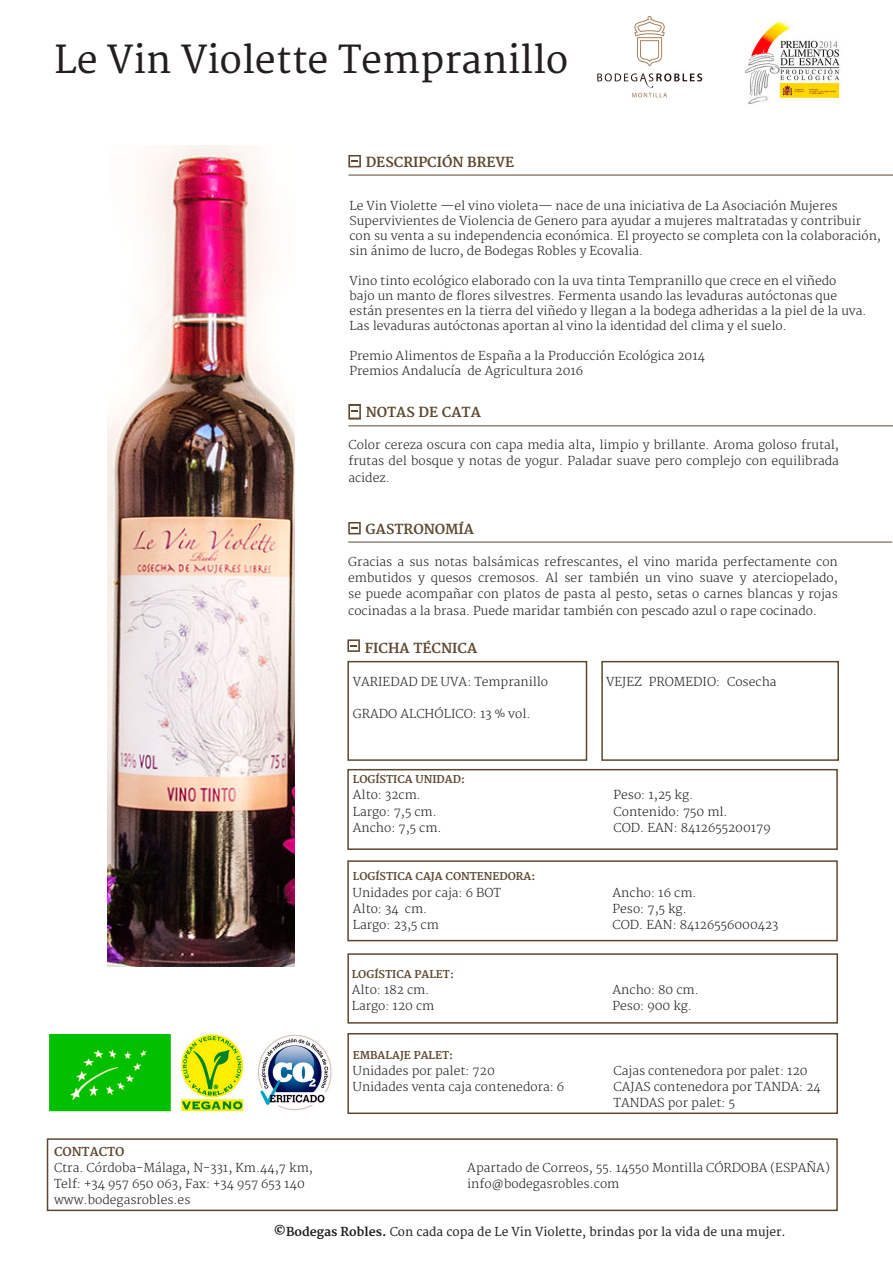
<style>
.page{position:relative;width:893px;height:1263px;background:#fff}
.page>*{position:absolute;margin:0;border:0;box-sizing:border-box;transform-origin:0 0}
.t1{font:37.5px "Merriweather";color:#231f20}
.t2{font:700 13.5px "Merriweather";color:#5d482f}
.t3{font:300 12px/15px "Merriweather";color:#231f20}
.t4{font:12px "Merriweather";color:#231f20}
.t5{font:700 12px "Merriweather";color:#5d482f}
.t6{font:700 10.5px "Merriweather";color:#5d482f}
.s1{font-weight:700}
</style>
<div class="page">
<svg style="left:348px;top:155px;width:13px;height:12px"></svg>
<hr style="left:348px;top:175px;width:545px;height:1px;background:#5d482f">
<hr style="left:348px;top:425px;width:545px;height:1px;background:#5d482f">
<svg style="left:348px;top:522px;width:13px;height:12px"></svg>
<hr style="left:348px;top:542px;width:544px;height:1px;background:#5d482f">
<div style="left:47px;top:1138px;width:791px;height:73px;border:2px solid #5d482f"></div>
<svg style="left:347px;top:639px;width:13px;height:13px"></svg>
<div style="left:347px;top:661px;width:240px;height:100px;border:2px solid #5d482f"></div>
<div style="left:601px;top:661px;width:238px;height:100px;border:2px solid #5d482f"></div>
<div style="left:347px;top:769px;width:491px;height:81px;border:2px solid #5d482f"></div>
<div style="left:347px;top:860px;width:491px;height:81px;border:2px solid #5d482f"></div>
<div style="left:347px;top:1033px;width:491px;height:81px;border:2px solid #5d482f"></div>
<div style="left:347px;top:953px;width:491px;height:70px;border:2px solid #5d482f"></div>
<img style="left:50px;top:1035px;width:282px;height:76px">
<svg style="left:348px;top:404px;width:13px;height:16px"></svg>
<img style="left:597px;top:17px;width:243px;height:88px">
<img style="left:107px;top:145px;width:188px;height:822px">
<p class="t1" style="left:54px;top:38px;width:516px">Le Vin Violette Tempranillo</p>
<p class="t2" style="left:366px;top:155px;width:150px">DESCRIPCIÓN BREVE</p>
<p class="t3" style="left:349px;top:199px;width:533px">Le Vin Violette —el vino violeta— nace de una iniciativa de La Asociación Mujeres Supervivientes de Violencia de Genero para ayudar a mujeres maltratadas y contribuir con su venta a su independencia económica. El proyecto se completa con la colaboración, sin ánimo de lucro, de Bodegas Robles y Ecovalia.</p>
<p class="t3" style="left:349px;top:274px;width:519px">Vino tinto ecológico elaborado con la uva tinta Tempranillo que crece en el viñedo<br>bajo un manto de flores silvestres. Fermenta usando las levaduras autóctonas que están presentes en la tierra del viñedo y llegan a la bodega adheridas a la piel de la uva.<br>Las levaduras autóctonas aportan al vino la identidad del clima y el suelo.</p>
<p class="t3" style="left:349px;top:349px;width:357px">Premio Alimentos de España a la Producción Ecológica 2014<br>Premios Andalucía de Agricultura 2016</p>
<p class="t2" style="left:366px;top:404px;width:117px">NOTAS DE CATA</p>
<p class="t3" style="left:348px;top:437px;width:492px;line-height:16.2px;text-align:justify">Color cereza oscura con capa media alta, limpio y brillante. Aroma goloso frutal, frutas del bosque y notas de yogur. Paladar suave pero complejo con equilibrada acidez.</p>
<p class="t2" style="left:366px;top:521px;width:110px">GASTRONOMÍA</p>
<p class="t3" style="left:348px;top:554px;width:491px;line-height:16.2px;text-align:justify">Gracias a sus notas balsámicas refrescantes, el vino marida perfectamente con embutidos y quesos cremosos. Al ser también un vino suave y aterciopelado, se puede acompañar con platos de pasta al pesto, setas o carnes blancas y rojas cocinadas a la brasa. Puede maridar también con pescado azul o rape cocinado.</p>
<p class="t2" style="left:365px;top:641px;width:114px">FICHA TÉCNICA</p>
<p class="t3" style="left:353px;top:675px;width:197px">VARIEDAD DE UVA: Tempranillo</p>
<p class="t3" style="left:353px;top:707px;width:179px">GRADO ALCHÓLICO: 13 % vol.</p>
<p class="t6" style="left:353px;top:773px;width:114px">LOGÍSTICA UNIDAD:</p>
<p class="t3" style="left:353px;top:788px;width:70px">Alto: 32cm.</p>
<p class="t3" style="left:353px;top:804px;width:86px">Largo: 7,5 cm.</p>
<p class="t3" style="left:353px;top:820px;width:90px">Ancho: 7,5 cm.</p>
<p class="t6" style="left:353px;top:870px;width:184px">LOGÍSTICA CAJA CONTENEDORA:</p>
<p class="t3" style="left:353px;top:885px;width:150px">Unidades por caja: 6 BOT</p>
<p class="t3" style="left:353px;top:901px;width:76px">Alto: 34 cm.</p>
<p class="t3" style="left:353px;top:918px;width:88px">Largo: 23,5 cm</p>
<p class="t6" style="left:352px;top:968px;width:104px">LOGÍSTICA PALET:</p>
<p class="t3" style="left:352px;top:982px;width:79px">Alto: 182 cm.</p>
<p class="t3" style="left:352px;top:999px;width:84px">Largo: 120 cm</p>
<p class="t6" style="left:353px;top:1049px;width:102px">EMBALAJE PALET:</p>
<p class="t3" style="left:353px;top:1063px;width:144px">Unidades por palet: 720</p>
<p class="t3" style="left:353px;top:1080px;width:213px">Unidades venta caja contenedora: 6</p>
<p class="t3" style="left:606px;top:675px;width:172px">VEJEZ PROMEDIO: Cosecha</p>
<p class="t3" style="left:614px;top:788px;width:81px">Peso: 1,25 kg.</p>
<p class="t3" style="left:614px;top:804px;width:116px">Contenido: 750 ml.</p>
<p class="t3" style="left:614px;top:820px;width:159px">COD. EAN: 8412655200179</p>
<p class="t3" style="left:613px;top:885px;width:86px">Ancho: 16 cm.</p>
<p class="t3" style="left:613px;top:901px;width:76px">Peso: 7,5 kg.</p>
<p class="t3" style="left:613px;top:918px;width:167px">COD. EAN: 84126556000423</p>
<p class="t3" style="left:613px;top:982px;width:88px">Ancho: 80 cm.</p>
<p class="t3" style="left:613px;top:999px;width:81px">Peso: 900 kg.</p>
<p class="t3" style="left:614px;top:1063px;width:196px">Cajas contenedora por palet: 120</p>
<p class="t3" style="left:614px;top:1080px;width:209px">CAJAS contenedora por TANDA: 24</p>
<p class="t3" style="left:614px;top:1096px;width:123px">TANDAS por palet: 5</p>
<p class="t5" style="left:54px;top:1144px;width:72px">CONTACTO</p>
<p class="t3" style="left:54px;top:1161px;width:260px">Ctra. Córdoba-Málaga, N-331, Km.44,7 km,</p>
<p class="t3" style="left:467px;top:1161px;width:364px">Apartado de Correos, 55. 14550 Montilla CÓRDOBA (ESPAÑA)</p>
<p class="t3" style="left:54px;top:1177px;width:252px">Telf: +34 957 650 063, Fax: +34 957 653 140</p>
<p class="t3" style="left:467px;top:1177px;width:154px">info@bodegasrobles.com</p>
<p class="t3" style="left:54px;top:1193px;width:138px">www.bodegasrobles.es</p>
<p class="t4" style="left:274px;top:1225px;width:513px"><span class="s1">©Bodegas Robles.</span> Con cada copa de Le Vin Violette, brindas por la vida de una mujer.</p>
</div>
